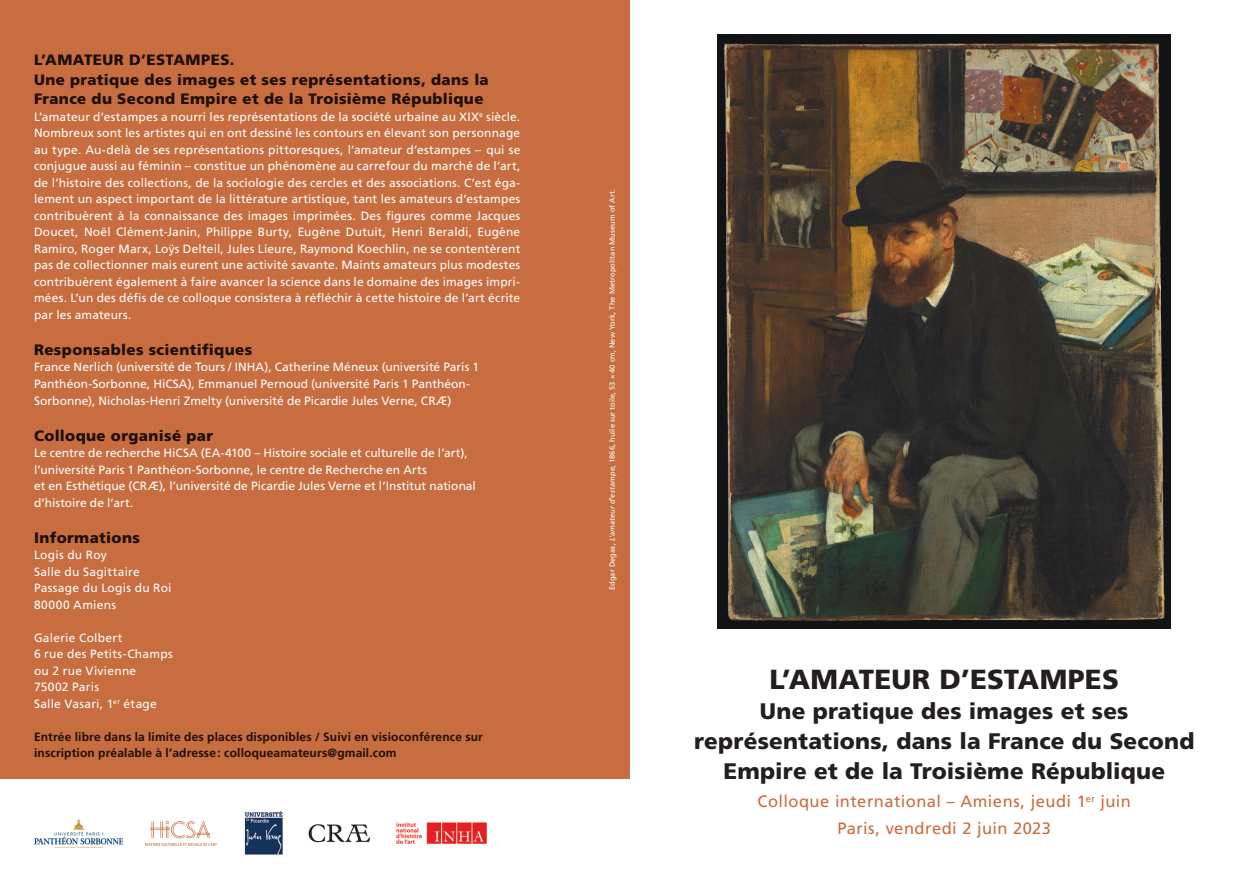
<style>
.page{position:relative;width:1259px;height:893px;background:#fff}
.page>*{position:absolute;margin:0;border:0;box-sizing:border-box;transform-origin:0 0}
.t1{font:900 27.6px "Frutiger LT Std";letter-spacing:.01em;color:#231f20}
.t2{font:900 22.5px/30px "Frutiger LT Std";letter-spacing:.01em;color:#231f20;text-align:center}
.t3{font:16.5px "Frutiger LT Std";letter-spacing:.025em;color:#c86d3f}
.t4{font:900 15px/19.5px "Frutiger LT Std";letter-spacing:.025em;color:#231f20}
.t5{font:12px/16.5px "Frutiger LT Std";letter-spacing:.005em;color:#fff}
.t6{font:700 12px/16.5px "Frutiger LT Std";letter-spacing:.015em;color:#231f20}
.t7{font:12px "Frutiger LT Std";letter-spacing:.025em;color:#fff}
.t8{font:12px "Frutiger LT Std";letter-spacing:.03em;color:#fff}
.t9{font:7.5px "Frutiger LT Std";letter-spacing:.01em;color:#fff}
.s1{font-style:italic}
</style>
<div class="page">
<div style="left:0;top:0;width:629px;height:779px;background:#c86d3f"></div>
<img style="left:34px;top:819px;width:89px;height:29px">
<img style="left:244px;top:811px;width:39px;height:44px">
<img style="left:308px;top:824px;width:63px;height:19px">
<img style="left:396px;top:822px;width:91px;height:23px">
<svg style="left:145px;top:821px;width:72px;height:25px"></svg>
<img style="left:717px;top:34px;width:454px;height:594px">
<p class="t4" style="left:34px;top:50px;width:456px">L’AMATEUR D’ESTAMPES.<br>Une pratique des images et ses représentations, dans la<br>France du Second Empire et de la Troisième République</p>
<p class="t5" style="left:34px;top:109px;width:488px;text-align:justify">L’amateur d’estampes a nourri les représentations de la société urbaine au XIX<sup>e</sup> siècle.<br>Nombreux sont les artistes qui en ont dessiné les contours en élevant son personnage au type. Au-delà de ses représentations pittoresques, l’amateur d’estampes – qui se conjugue aussi au féminin – constitue un phénomène au carrefour du marché de l’art, de l’histoire des collections, de la sociologie des cercles et des associations. C’est éga&shy;lement un aspect important de la littérature artistique, tant les amateurs d’estampes contribuèrent à la connaissance des images imprimées. Des figures comme Jacques Doucet, Noël Clément-Janin, Philippe Burty, Eugène Dutuit, Henri Beraldi, Eugène Ramiro, Roger Marx, Loÿs Delteil, Jules Lieure, Raymond Koechlin, ne se contentèrent pas de collectionner mais eurent une activité savante. Maints amateurs plus modestes contribuèrent également à faire avancer la science dans le domaine des images impri&shy;mées. L’un des défis de ce colloque consistera à réfléchir à cette histoire de l’art écrite par les amateurs.</p>
<p class="t4" style="left:34px;top:340px;width:220px">Responsables scientifiques</p>
<p class="t5" style="left:34px;top:359px;width:446px">France Nerlich (université de Tours / INHA), Catherine Méneux (université Paris 1<br>Panthéon-Sorbonne, HiCSA), Emmanuel Pernoud (université Paris 1 Panthéon-<br>Sorbonne), Nicholas-Henri Zmelty (université de Picardie Jules Verne, CRÆ)</p>
<p class="t4" style="left:34px;top:425px;width:180px">Colloque organisé par</p>
<p class="t5" style="left:34px;top:445px;width:443px">Le centre de recherche HiCSA (EA-4100 – Histoire sociale et culturelle de l’art), l’université Paris 1 Panthéon-Sorbonne, le centre de Recherche en Arts<br>et en Esthétique (CRÆ), l’université de Picardie Jules Verne et l’Institut national d’histoire de l’art.</p>
<p class="t4" style="left:34px;top:527px;width:107px">Informations</p>
<p class="t5" style="left:34px;top:547px;width:74px">Logis du Roy</p>
<p class="t5" style="left:34px;top:563px;width:107px">Salle du Sagittaire</p>
<p class="t5" style="left:34px;top:580px;width:139px">Passage du Logis du Roi</p>
<p class="t8" style="left:34px;top:597px;width:84px">80000 Amiens</p>
<p class="t5" style="left:34px;top:629px;width:90px">Galerie Colbert</p>
<p class="t7" style="left:34px;top:647px;width:140px">6 rue des Petits-Champs</p>
<p class="t5" style="left:34px;top:662px;width:104px">ou 2 rue Vivienne</p>
<p class="t5" style="left:34px;top:679px;width:67px">75002 Paris</p>
<p class="t7" style="left:34px;top:696px;width:124px">Salle Vasari, 1<sup>er</sup> étage</p>
<p class="t6" style="left:34px;top:728px;width:450px">Entrée libre dans la limite des places disponibles / Suivi en visioconférence sur inscription préalable à l’adresse: colloqueamateurs@gmail.com</p>
<p class="t9" style="left:608px;top:590px;width:403px;rotate:-90deg">Edgar Degas, <span class="s1">L’amateur d’estampe,</span> 1866, huile sur toile, 53 × 40 cm, New York, The Metropolitan Museum of Art.</p>
<p class="t1" style="left:769px;top:662px;width:351px">L’AMATEUR D’ESTAMPES</p>
<p class="t2" style="left:694px;top:696px;width:502px">Une pratique des images et ses représentations, dans la France du Second<br>Empire et de la Troisième République</p>
<p class="t3" style="left:757px;top:792px;width:375px">Colloque international – Amiens, jeudi 1<sup>er</sup> juin</p>
<p class="t3" style="left:837px;top:819px;width:215px">Paris, vendredi 2 juin 2023</p>
</div>
